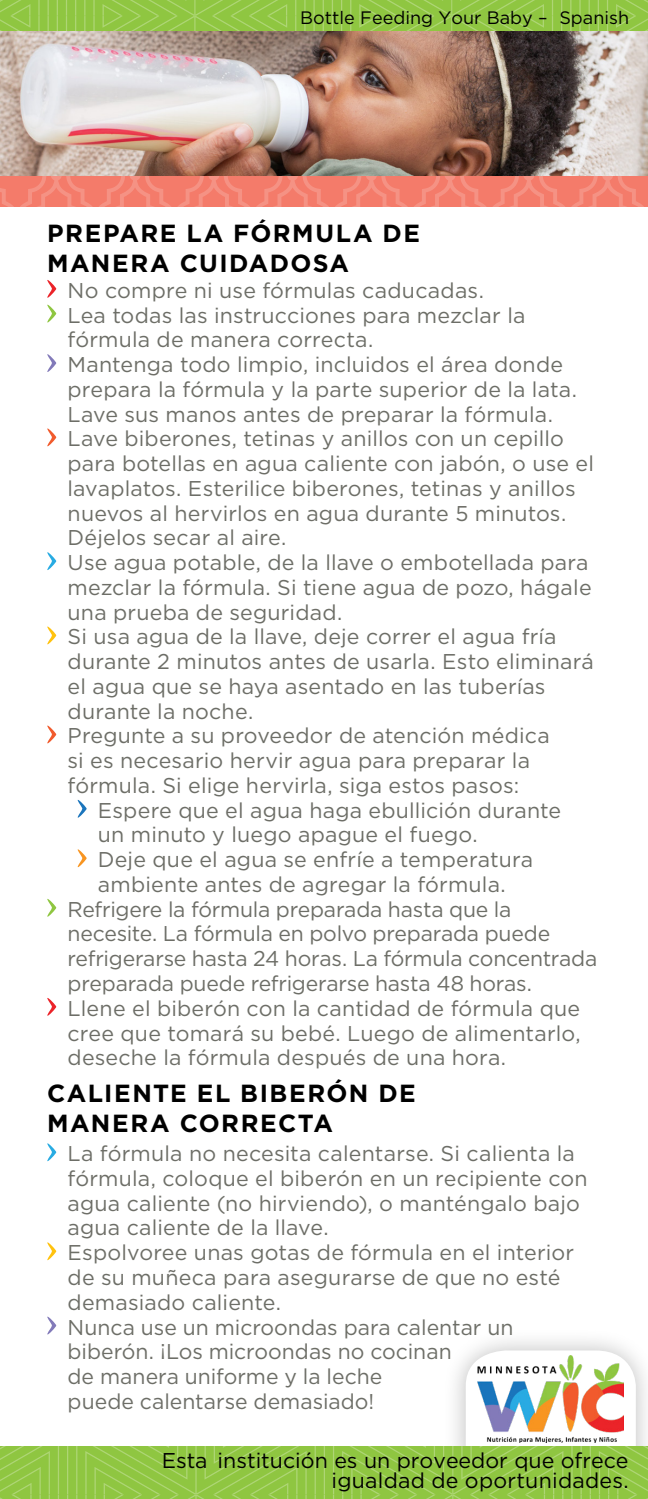
<style>
.page{position:relative;width:648px;height:1499px;background:#fff}
.page>*{position:absolute;margin:0;border:0;box-sizing:border-box;transform-origin:0 0}
.t1{font:700 24.75px/29.7px "Gotham";letter-spacing:.06em;color:#000}
.t2{font:21.38px/24.8px "Gotham HTF";letter-spacing:.005em;color:#6d6e67}
.t3{font:21.38px/20.2px "Gotham HTF";color:#000;text-align:right}
.t4{font:18px "Gotham HTF";color:#000}
</style>
<div class="page">
<img style="left:0;top:31px;width:648px;height:145px">
<svg style="left:0;top:0;width:648px;height:31px;background:#93c848"></svg>
<div style="left:443px;top:1327px;width:205px;height:171px;background:#000;opacity:.26"></div>
<svg style="left:0;top:1350px;width:648px;height:148px"></svg>
<svg style="left:0;top:176px;width:648px;height:31px;background:#f48070"></svg>
<svg style="left:47px;top:280px;width:9px;height:43px"></svg>
<svg style="left:47px;top:354px;width:9px;height:18px"></svg>
<svg style="left:47px;top:428px;width:9px;height:19px"></svg>
<svg style="left:47px;top:552px;width:9px;height:18px"></svg>
<svg style="left:47px;top:626px;width:9px;height:19px"></svg>
<svg style="left:47px;top:725px;width:9px;height:19px"></svg>
<svg style="left:77px;top:800px;width:10px;height:18px"></svg>
<svg style="left:77px;top:849px;width:10px;height:19px"></svg>
<svg style="left:47px;top:898px;width:9px;height:19px"></svg>
<svg style="left:47px;top:998px;width:9px;height:18px"></svg>
<svg style="left:47px;top:1143px;width:9px;height:19px"></svg>
<svg style="left:47px;top:1242px;width:9px;height:19px"></svg>
<svg style="left:47px;top:1316px;width:9px;height:19px"></svg>
<img style="left:478px;top:1355px;width:146px;height:87px">
<p class="t4" style="left:300px;top:8px;width:330px">Bottle Feeding Your Baby – Spanish</p>
<h2 class="t1" style="left:47px;top:218px;width:374px">PREPARE LA FÓRMULA DE<br>MANERA CUIDADOSA</h2>
<p class="t2" style="left:68px;top:277px;width:418px">No compre ni use fórmulas caducadas.</p>
<p class="t2" style="left:68px;top:302px;width:459px">Lea todas las instrucciones para mezclar la fórmula de manera correcta.</p>
<p class="t2" style="left:68px;top:352px;width:511px">Mantenga todo limpio, incluidos el área donde prepara la fórmula y la parte superior de la lata.<br>Lave sus manos antes de preparar la fórmula.</p>
<p class="t2" style="left:68px;top:426px;width:528px">Lave biberones, tetinas y anillos con un cepillo para botellas en agua caliente con jabón, o use el lavaplatos. Esterilice biberones, tetinas y anillos nuevos al hervirlos en agua durante 5 minutos.<br>Déjelos secar al aire.</p>
<p class="t2" style="left:68px;top:550px;width:526px">Use agua potable, de la llave o embotellada para mezclar la fórmula. Si tiene agua de pozo, hágale una prueba de seguridad.</p>
<p class="t2" style="left:68px;top:624px;width:528px">Si usa agua de la llave, deje correr el agua fría durante 2 minutos antes de usarla. Esto eliminará el agua que se haya asentado en las tuberías durante la noche.</p>
<p class="t2" style="left:68px;top:723px;width:484px">Pregunte a su proveedor de atención médica si es necesario hervir agua para preparar la fórmula. Si elige hervirla, siga estos pasos:</p>
<p class="t2" style="left:98px;top:797px;width:465px">Espere que el agua haga ebullición durante un minuto y luego apague el fuego.</p>
<p class="t2" style="left:98px;top:847px;width:437px">Deje que el agua se enfríe a temperatura ambiente antes de agregar la fórmula.</p>
<p class="t2" style="left:68px;top:896px;width:531px">Refrigere la fórmula preparada hasta que la necesite. La fórmula en polvo preparada puede refrigerarse hasta 24 horas. La fórmula concentrada preparada puede refrigerarse hasta 48 horas.</p>
<p class="t2" style="left:68px;top:995px;width:515px;text-align:justify">Llene el biberón con la cantidad de fórmula que cree que tomará su bebé. Luego de alimentarlo, deseche la fórmula después de una hora.</p>
<h2 class="t1" style="left:47px;top:1078px;width:370px">CALIENTE EL BIBERÓN DE<br>MANERA CORRECTA</h2>
<p class="t2" style="left:68px;top:1141px;width:522px">La fórmula no necesita calentarse. Si calienta la fórmula, coloque el biberón en un recipiente con agua caliente (no hirviendo), o manténgalo bajo agua caliente de la llave.</p>
<p class="t2" style="left:68px;top:1240px;width:508px">Espolvoree unas gotas de fórmula en el interior de su muñeca para asegurarse de que no esté demasiado caliente.</p>
<p class="t2" style="left:68px;top:1314px;width:447px">Nunca use un microondas para calentar un biberón. ¡Los microondas no cocinan<br>de manera uniforme y la leche<br>puede calentarse demasiado!</p>
<p class="t3" style="left:162px;top:1449px;width:468px">Esta institución es un proveedor que ofrece igualdad de oportunidades.</p>
</div>
